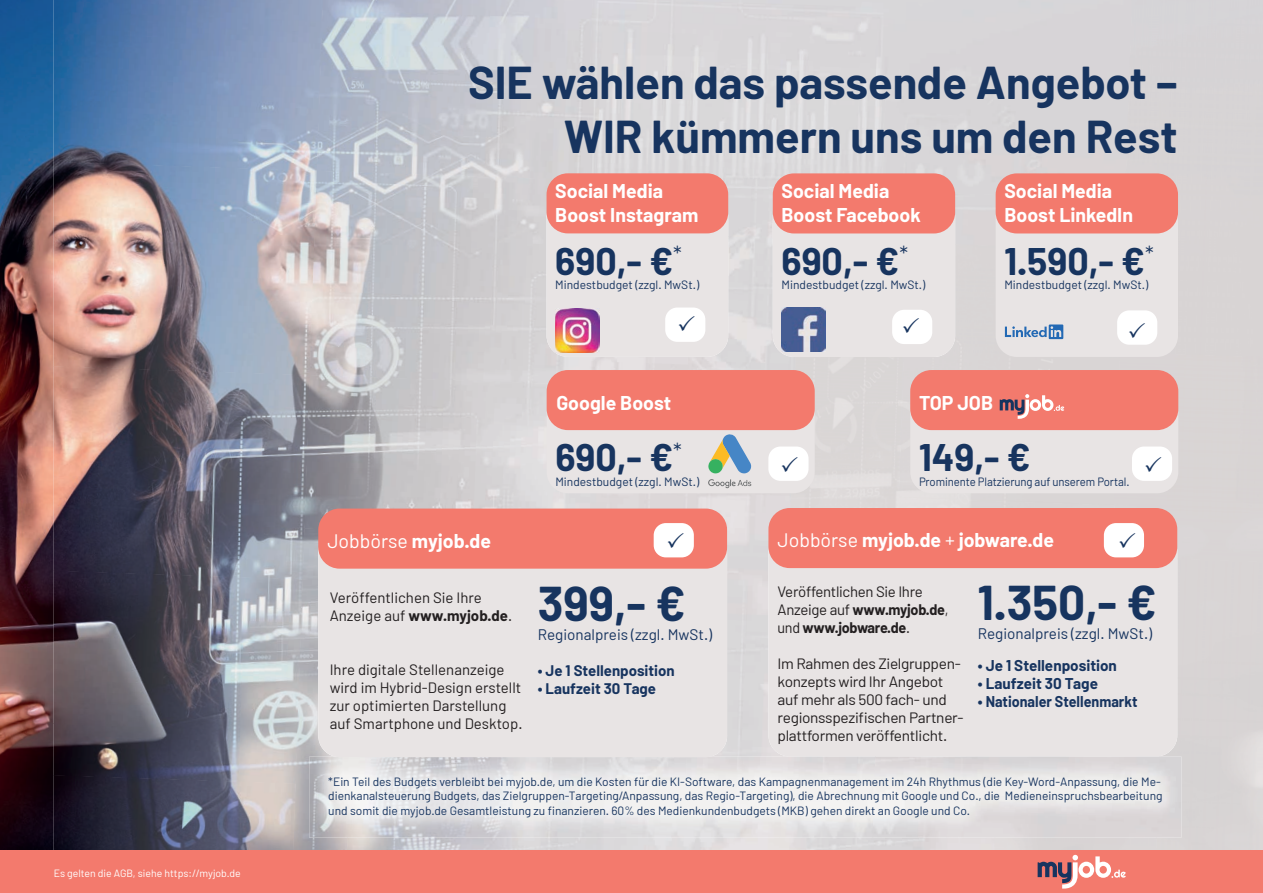
<style>
.page{position:relative;width:1263px;height:893px;background:#fff}
.page>*{position:absolute;margin:0;border:0;box-sizing:border-box;transform-origin:0 0}
.t1{font:700 47.7px "Barlow";color:#17345f}
.t2{font:700 45px/54px "Barlow";color:#17345f;text-align:right}
.t3{font:700 37.5px "Barlow";color:#17345f}
.t4{font:700 19.5px/23.4px "Barlow";color:#fff}
.t5{font:19.5px "Barlow";color:#fff}
.t6{font:700 15.3px "Barlow";color:#17345f}
.t7{font:15.3px "Barlow";color:#17345f}
.t8{font:15px/18px "Barlow";letter-spacing:-.02em;color:#231f20}
.t9{font:15px/18px "Barlow";color:#231f20}
.t10{font:700 15px "Barlow";color:#17345f}
.t11{font:12px/14.4px "Barlow";color:#17345f}
.t12{font:12px "Barlow";color:#17345f;scale:.95 1}
.t13{font:10.5px "Barlow";color:#fff}
.s1{font-weight:700}
.s2{font-weight:400}
</style>
<div class="page">
<img style="left:0;top:0;width:54px;height:722px">
<img style="left:0;top:722px;width:54px;height:128px">
<img style="left:54px;top:0;width:263px;height:162px">
<img style="left:317px;top:0;width:269px;height:171px">
<img style="left:54px;top:162px;width:263px;height:204px">
<img style="left:310px;top:171px;width:277px;height:204px">
<div style="left:723px;top:180px;width:278px;height:64px;background:#d8d6d8"></div>
<img style="left:688px;top:236px;width:102px;height:521px">
<img style="left:54px;top:366px;width:256px;height:204px">
<img style="left:304px;top:375px;width:275px;height:153px">
<img style="left:302px;top:528px;width:16px;height:51px">
<div style="left:1157px;top:559px;width:106px;height:291px;background:#d8d4d4"></div>
<img style="left:54px;top:570px;width:249px;height:205px">
<img style="left:292px;top:579px;width:54px;height:271px">
<img style="left:54px;top:775px;width:242px;height:75px">
<img style="left:346px;top:838px;width:434px;height:12px">
<div style="left:318px;top:531px;width:409px;height:226px;background:#e8e4e4;border-radius:21px"></div>
<div style="left:768px;top:530px;width:409px;height:226px;background:#e8e4e4;border-radius:21px"></div>
<div style="left:318px;top:509px;width:409px;height:60px;background:#f37a6d;border-radius:21px"></div>
<div style="left:768px;top:508px;width:409px;height:60px;background:#f37a6d;border-radius:21px"></div>
<div style="left:654px;top:523px;width:40px;height:34px;background:#fff;border-radius:12px"></div>
<div style="left:1104px;top:523px;width:40px;height:34px;background:#fff;border-radius:12px"></div>
<div style="left:546px;top:196px;width:182px;height:161px;background:#e8e4e4;border-radius:21px"></div>
<div style="left:773px;top:196px;width:182px;height:161px;background:#e8e4e4;border-radius:21px"></div>
<div style="left:996px;top:196px;width:182px;height:161px;background:#e8e4e4;border-radius:21px"></div>
<div style="left:546px;top:173px;width:182px;height:60px;background:#f37a6d;border-radius:21px"></div>
<div style="left:773px;top:173px;width:182px;height:60px;background:#f37a6d;border-radius:21px"></div>
<div style="left:996px;top:173px;width:182px;height:60px;background:#f37a6d;border-radius:21px"></div>
<img style="left:555px;top:309px;width:44px;height:44px">
<img style="left:781px;top:308px;width:44px;height:43px">
<svg style="left:1005px;top:324px;width:58px;height:15px"></svg>
<div style="left:1117px;top:310px;width:40px;height:35px;background:#fff;border-radius:12px"></div>
<div style="left:892px;top:310px;width:40px;height:34px;background:#fff;border-radius:12px"></div>
<div style="left:665px;top:308px;width:40px;height:34px;background:#fff;border-radius:12px"></div>
<div style="left:547px;top:392px;width:268px;height:101px;background:#e8e4e4;border-radius:21px"></div>
<div style="left:547px;top:370px;width:268px;height:60px;background:#f37a6d;border-radius:21px"></div>
<svg style="left:708px;top:434px;width:43px;height:54px"></svg>
<div style="left:768px;top:446px;width:40px;height:35px;background:#fff;border-radius:12px"></div>
<img style="left:309px;top:757px;width:563px;height:81px">
<img style="left:335px;top:757px;width:375px;height:1px">
<div style="left:910px;top:392px;width:268px;height:101px;background:#e8e4e4;border-radius:21px"></div>
<div style="left:910px;top:370px;width:268px;height:60px;background:#f37a6d;border-radius:21px"></div>
<div style="left:1132px;top:446px;width:40px;height:35px;background:#fff;border-radius:12px"></div>
<svg style="left:1000px;top:394px;width:64px;height:25px"></svg>
<div style="left:0;top:850px;width:1263px;height:43px;background:#f37a6d"></div>
<svg style="left:1037px;top:855px;width:89px;height:34px"></svg>
<p class="t13" style="left:54px;top:867px;width:188px">Es gelten die AGB, siehe https://myjob.de</p>
<h2 class="t2" style="left:468px;top:55px;width:711px">SIE wählen das passende Angebot –<br>WIR kümmern uns um den Rest</h2>
<h3 class="t4" style="left:555px;top:179px;width:144px">Social Media<br>Boost Instagram</h3>
<h3 class="t4" style="left:781px;top:180px;width:141px">Social Media<br>Boost Facebook</h3>
<h3 class="t4" style="left:1004px;top:180px;width:130px">Social Media<br>Boost LinkedIn</h3>
<h3 class="t3" style="left:555px;top:238px;width:128px">690,- €<sup>*</sup></h3>
<p class="t11" style="left:555px;top:277px;width:145px">Mindestbudget (zzgl. MwSt.)</p>
<h3 class="t3" style="left:1004px;top:238px;width:151px">1.590,- €<sup>*</sup></h3>
<p class="t11" style="left:1004px;top:277px;width:145px">Mindestbudget (zzgl. MwSt.)</p>
<h3 class="t3" style="left:781px;top:238px;width:128px">690,- €<sup>*</sup></h3>
<p class="t11" style="left:781px;top:277px;width:145px">Mindestbudget (zzgl. MwSt.)</p>
<h3 class="t4" style="left:556px;top:391px;width:116px">Google Boost</h3>
<h3 class="t3" style="left:555px;top:435px;width:128px">690,- €<sup>*</sup></h3>
<p class="t11" style="left:555px;top:474px;width:145px">Mindestbudget (zzgl. MwSt.)</p>
<h3 class="t4" style="left:919px;top:391px;width:76px">TOP JOB</h3>
<h3 class="t3" style="left:919px;top:435px;width:113px">149,- €</h3>
<p class="t12" style="left:919px;top:474px;width:223px">Prominente Platzierung auf unserem Portal.</p>
<h3 class="t5" style="left:327px;top:529px;width:165px">Jobbörse <span class="s1">myjob.de</span></h3>
<h3 class="t4" style="left:777px;top:528px;width:278px"><span class="s2">Jobbörse</span> myjob.de <span class="s2">+</span> jobware.de</h3>
<h1 class="t1" style="left:538px;top:575px;width:149px">399,- €</h1>
<p class="t7" style="left:538px;top:625px;width:176px">Regionalpreis (zzgl. MwSt.)</p>
<p class="t6" style="left:978px;top:656px;width:141px">• Je 1 Stellenposition</p>
<p class="t6" style="left:978px;top:674px;width:122px">• Laufzeit 30 Tage</p>
<p class="t6" style="left:978px;top:692px;width:161px">• Nationaler Stellenmarkt</p>
<p class="t8" style="left:777px;top:582px;width:173px">Veröffentlichen Sie Ihre<br>Anzeige auf <span class="s1">www.myjob.de</span>, und <span class="s1">www.jobware.de</span>.</p>
<p class="t8" style="left:777px;top:654px;width:188px">Im Rahmen des Zielgruppen&shy;konzepts wird Ihr Angebot auf mehr als 500 fach- und regionsspezifischen Partner&shy;plattformen veröffentlicht.</p>
<h1 class="t1" style="left:978px;top:574px;width:181px">1.350,- €</h1>
<p class="t7" style="left:978px;top:624px;width:176px">Regionalpreis (zzgl. MwSt.)</p>
<p class="t9" style="left:330px;top:589px;width:184px">Veröffentlichen Sie Ihre<br>Anzeige auf <span class="s1">www.myjob.de</span>.</p>
<p class="t9" style="left:330px;top:661px;width:194px">Ihre digitale Stellenanzeige wird im Hybrid-Design erstellt zur optimierten Darstellung auf Smartphone und Desktop.</p>
<p class="t10" style="left:538px;top:661px;width:138px">• Je 1 Stellenposition</p>
<p class="t10" style="left:538px;top:679px;width:120px">• Laufzeit 30 Tage</p>
<p class="t11" style="left:328px;top:774px;width:836px">*Ein Teil des Budgets verbleibt bei myjob.de, um die Kosten für die KI-Software, das Kampagnenmanagement im 24h Rhythmus (die Key-Word-Anpassung, die Me&shy;dienkanalsteuerung Budgets, das Zielgruppen-Targeting/Anpassung, das Regio-Targeting), die Abrechnung mit Google und Co., die Medieneinspruchsbearbeitung und somit die myjob.de Gesamtleistung zu finanzieren. 60% des Medienkundenbudgets (MKB) gehen direkt an Google und Co.</p>
</div>
